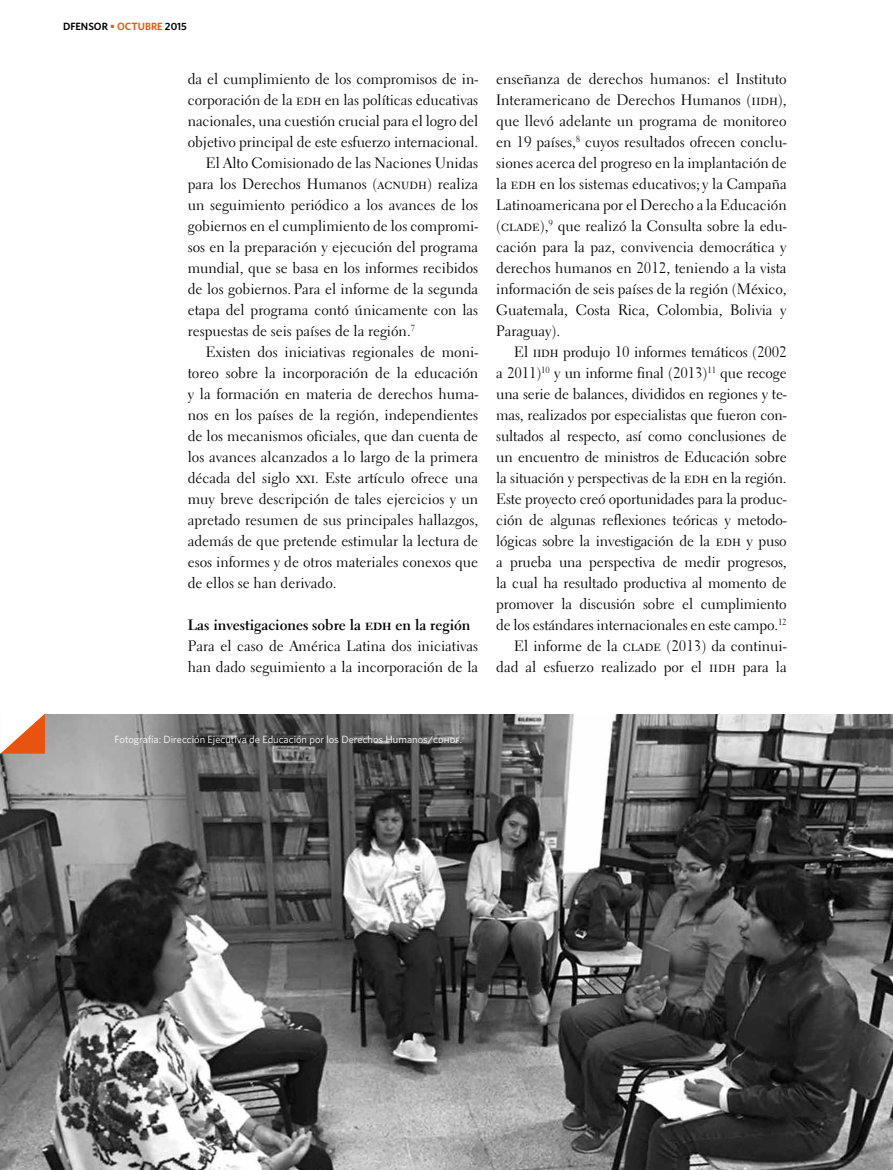
<style>
.page{position:relative;width:893px;height:1170px;background:#fff}
.page>*{position:absolute;margin:0;border:0;box-sizing:border-box;transform-origin:0 0}
.t1{font:15px/21px "Electra LT Std";color:#000}
.t2{font:700 15px "Electra LT Std";color:#000}
.t3{font:10.5px "Whitney";color:#fff}
.t4{font:600 10.5px "Whitney";color:#000}
.s1{color:#e85410}
.s2{font-family:"Whitney Book SC"}
</style>
<div class="page">
<img style="left:0;top:714px;width:893px;height:455px">
<svg style="left:0;top:713px;width:45px;height:40px"></svg>
<p class="t4" style="left:63px;top:20px;width:125px">DFENSOR <span class="s1">• OCTUBRE</span> 2015</p>
<p class="t1" style="left:188px;top:68px;width:292px">da el cumplimiento de los compromisos de in-</p>
<p class="t1" style="left:188px;top:89px;width:292px">corporación de la edh en las políticas educativas</p>
<p class="t1" style="left:188px;top:110px;width:292px">nacionales, una cuestión crucial para el logro del</p>
<p class="t1" style="left:188px;top:131px;width:292px">objetivo principal de este esfuerzo internacional.</p>
<p class="t1" style="left:206px;top:152px;width:274px">El Alto Comisionado de las Naciones Unidas</p>
<p class="t1" style="left:188px;top:173px;width:292px">para los Derechos Humanos (acnudh) realiza</p>
<p class="t1" style="left:188px;top:194px;width:292px">un seguimiento periódico a los avances de los</p>
<p class="t1" style="left:188px;top:215px;width:292px">gobiernos en el cumplimiento de los compromi-</p>
<p class="t1" style="left:188px;top:236px;width:292px">sos en la preparación y ejecución del programa</p>
<p class="t1" style="left:188px;top:257px;width:292px">mundial, que se basa en los informes recibidos</p>
<p class="t1" style="left:188px;top:278px;width:292px">de los gobiernos. Para el informe de la segunda</p>
<p class="t1" style="left:188px;top:299px;width:292px">etapa del programa contó únicamente con las</p>
<p class="t1" style="left:188px;top:320px;width:229px">respuestas de seis países de la región.<sup>7</sup></p>
<p class="t1" style="left:206px;top:341px;width:274px">Existen dos iniciativas regionales de moni-</p>
<p class="t1" style="left:188px;top:362px;width:292px">toreo sobre la incorporación de la educación</p>
<p class="t1" style="left:188px;top:383px;width:292px">y la formación en materia de derechos huma-</p>
<p class="t1" style="left:188px;top:404px;width:292px">nos en los países de la región, independientes</p>
<p class="t1" style="left:188px;top:425px;width:292px">de los mecanismos oficiales, que dan cuenta de</p>
<p class="t1" style="left:188px;top:446px;width:292px">los avances alcanzados a lo largo de la primera</p>
<p class="t1" style="left:188px;top:467px;width:292px">década del siglo xxi. Este artículo ofrece una</p>
<p class="t1" style="left:188px;top:488px;width:292px">muy breve descripción de tales ejercicios y un</p>
<p class="t1" style="left:188px;top:509px;width:292px">apretado resumen de sus principales hallazgos,</p>
<p class="t1" style="left:188px;top:530px;width:292px">además de que pretende estimular la lectura de</p>
<p class="t1" style="left:188px;top:551px;width:292px">esos informes y de otros materiales conexos que</p>
<p class="t1" style="left:188px;top:572px;width:150px">de ellos se han derivado.</p>
<p class="t2" style="left:188px;top:616px;width:284px">Las investigaciones sobre la edh en la región</p>
<p class="t1" style="left:188px;top:635px;width:292px">Para el caso de América Latina dos iniciativas han dado seguimiento a la incorporación de la</p>
<p class="t1" style="left:496px;top:68px;width:292px;text-align:justify">enseñanza de derechos humanos: el Instituto Interamericano de Derechos Humanos (iidh), que llevó adelante un programa de monitoreo en 19 países,<sup>8</sup> cuyos resultados ofrecen conclu&shy;siones acerca del progreso en la implantación de la edh en los sistemas educativos; y la Campaña Latinoamericana por el Derecho a la Educación (clade),<sup>9</sup> que realizó la Consulta sobre la edu&shy;cación para la paz, convivencia democrática y derechos humanos en 2012, teniendo a la vista información de seis países de la región (México, Guatemala, Costa Rica, Colombia, Bolivia y Paraguay).</p>
<p class="t1" style="left:496px;top:341px;width:292px;text-align:right">El iidh produjo 10 informes temáticos (2002<br>a 2011)<sup>10</sup> y un informe final (2013)<sup>11</sup> que recoge una serie de balances, divididos en regiones y te&shy;mas, realizados por especialistas que fueron con&shy;sultados al respecto, así como conclusiones de un encuentro de ministros de Educación sobre la situación y perspectivas de la edh en la región.<br>Este proyecto creó oportunidades para la produc&shy;ción de algunas reflexiones teóricas y metodo&shy;lógicas sobre la investigación de la edh y puso a prueba una perspectiva de medir progresos, la cual ha resultado productiva al momento de promover la discusión sobre el cumplimiento de los estándares internacionales en este campo.<sup>12<br></sup>El informe de la clade (2013) da continui&shy;dad al esfuerzo realizado por el iidh para la</p>
<p class="t3" style="left:115px;top:733px;width:349px">Fotografía: Dirección Ejecutiva de Educación por los Derechos Humanos/<span class="s2">cdhdf.</span></p>
</div>
